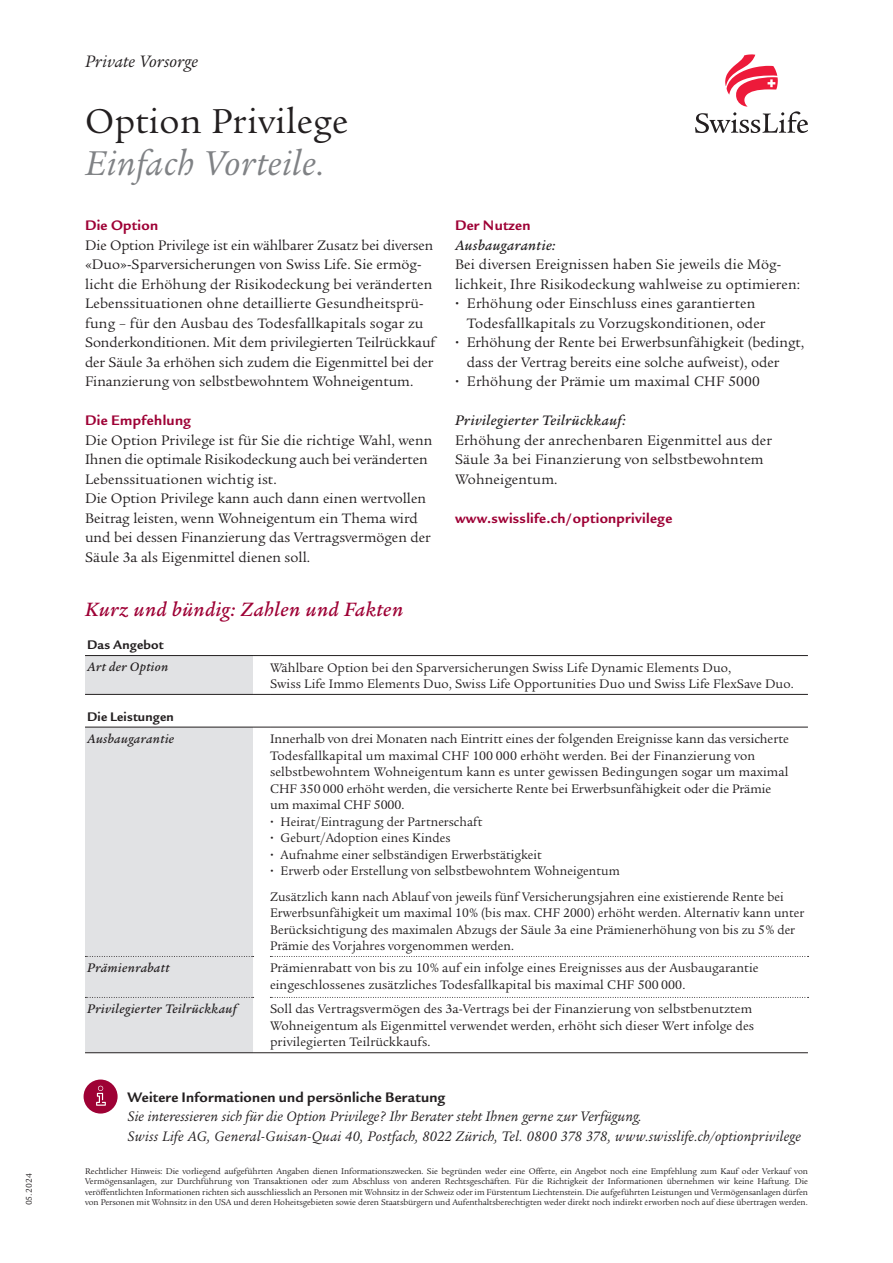
<style>
.page{position:relative;width:893px;height:1263px;background:#fff}
.page>*{position:absolute;margin:0;border:0;box-sizing:border-box;transform-origin:0 0}
._05_haupttitel{font:italic 37.5px/42px "Legacy Serif ITC Pro";letter-spacing:.02em;color:#808285}
.Book_14_16pt_K{font:italic 500 21px "Legacy Serif ITC Pro";letter-spacing:.02em;color:#9e0135}
.Header_Left_16pt_K{font:italic 18px "Legacy Serif ITC Pro";letter-spacing:.01em;color:#231f20}
._01_copy{font:15px/19.5px "Legacy Serif ITC Pro";color:#231f20}
._03_kapiteltitel{font:italic 15px/19.5px "Legacy Serif ITC Pro";letter-spacing:.01em;color:#231f20}
._01_copy-2{font:700 15px "Legacy Sans ITC Pro";letter-spacing:.02em;color:#9e0135}
._01_copy-3{font:italic 500 15px "Legacy Serif ITC Pro";letter-spacing:.03em;color:#231f20}
.xxcxx{font:700 15px "Legacy Sans ITC Pro";letter-spacing:.025em;color:#9e0135}
.Performance_bold_linie{font:13.5px/16.5px "Legacy Serif ITC Pro";letter-spacing:.005em;color:#231f20}
.Performance_bold_linie-2{font:italic 500 13.5px "Legacy Serif ITC Pro";letter-spacing:.03em;color:#231f20}
.Performance_bold_linie-3{font:700 13.5px "Legacy Sans ITC Pro";letter-spacing:.015em;color:#231f20}
._012_Bildlegende{font:9px/10.5px "Legacy Serif ITC Pro";letter-spacing:-.01em;color:#231f20;text-align:justify}
._012_Bildlegende-2{font:9px "Legacy Sans ITC Pro";letter-spacing:.005em;color:#231f20}
.s1{font-style:normal;color:#231f20}
.s2{font-family:"Legacy Sans ITC Pro";font-weight:700}
.s3{font-family:"Legacy Sans ITC Pro";font-weight:700;font-style:normal}
</style>
<div class="page">
<svg style="left:695px;top:54px;width:113px;height:79px"></svg>
<svg style="left:85px;top:655px;width:723px;height:398px"></svg>
<div style="left:84px;top:1079px;width:34px;height:34px;background:#9e0135;border-radius:50%"></div>
<svg style="left:96px;top:1086px;width:10px;height:20px"></svg>
<p class="_012_Bildlegende-2" style="left:24px;top:1205px;width:34px;rotate:-90deg">05.2024</p>
<p class="Header_Left_16pt_K" style="left:85px;top:50px;width:115px">Private Vorsorge</p>
<p class="_05_haupttitel" style="left:85px;top:99px;width:264px"><span class="s1">Option Privilege<br></span>Einfach Vorteile.</p>
<p class="_01_copy-2" style="left:85px;top:217px;width:75px">Die Option</p>
<p class="_01_copy" style="left:85px;top:235px;width:352px">Die Option Privilege ist ein wählbarer Zusatz bei diversen «Duo»-Sparversicherungen von Swiss Life. Sie ermög&shy;licht die Erhöhung der Risikodeckung bei veränderten Lebenssituationen ohne detaillierte Gesundheitsprü&shy;fung – für den Ausbau des Todesfallkapitals sogar zu Sonderkonditionen. Mit dem privilegierten Teilrückkauf der Säule 3a erhöhen sich zudem die Eigenmittel bei der Finanzierung von selbstbewohntem Wohneigentum.</p>
<p class="xxcxx" style="left:85px;top:412px;width:108px">Die Empfehlung</p>
<p class="_01_copy" style="left:85px;top:430px;width:349px">Die Option Privilege ist für Sie die richtige Wahl, wenn<br>Ihnen die optimale Risikodeckung auch bei veränderten<br>Lebenssituationen wichtig ist.</p>
<p class="_01_copy" style="left:85px;top:489px;width:347px">Die Option Privilege kann auch dann einen wertvollen Beitrag leisten, wenn Wohneigentum ein Thema wird und bei dessen Finanzierung das Vertragsvermögen der Säule 3a als Eigenmittel dienen soll.</p>
<p class="Book_14_16pt_K" style="left:85px;top:596px;width:320px">Kurz und bündig: Zahlen und Fakten</p>
<p class="_01_copy-2" style="left:455px;top:217px;width:77px">Der Nutzen</p>
<p class="_01_copy-3" style="left:455px;top:236px;width:102px">Ausbaugarantie:</p>
<p class="_01_copy" style="left:455px;top:255px;width:347px">Bei diversen Ereignissen haben Sie jeweils die Mög&shy;lichkeit, Ihre Risikodeckung wahlweise zu optimieren:</p>
<p class="_01_copy" style="left:467px;top:294px;width:300px;text-indent:-12px"><span class="s2">·</span> Erhöhung oder Einschluss eines garantierten<br>Todesfallkapitals zu Vorzugskonditionen, oder</p>
<p class="_01_copy" style="left:467px;top:333px;width:339px;text-indent:-12px"><span class="s2">·</span> Erhöhung der Rente bei Erwerbsunfähigkeit (bedingt, dass der Vertrag bereits eine solche aufweist), oder</p>
<p class="_01_copy" style="left:455px;top:372px;width:306px"><span class="s2">·</span> Erhöhung der Prämie um maximal CHF 5000</p>
<p class="_01_copy-3" style="left:455px;top:411px;width:172px">Privilegierter Teilrückkauf:</p>
<p class="_01_copy" style="left:455px;top:430px;width:318px">Erhöhung der anrechenbaren Eigenmittel aus der<br>Säule 3a bei Finanzierung von selbstbewohntem<br>Wohneigentum.</p>
<p class="_01_copy-2" style="left:455px;top:509px;width:219px">www.swisslife.ch/optionprivilege</p>
<p class="Performance_bold_linie-3" style="left:87px;top:637px;width:78px">Das Angebot</p>
<p class="Performance_bold_linie-2" style="left:87px;top:659px;width:83px">Art der Option</p>
<p class="Performance_bold_linie" style="left:270px;top:659px;width:525px">Wählbare Option bei den Sparversicherungen Swiss Life Dynamic Elements Duo,<br>Swiss Life Immo Elements Duo, Swiss Life Opportunities Duo und Swiss Life FlexSave Duo.</p>
<p class="Performance_bold_linie-3" style="left:87px;top:708px;width:88px">Die Leistungen</p>
<p class="Performance_bold_linie-2" style="left:87px;top:730px;width:88px">Ausbaugarantie</p>
<p class="Performance_bold_linie" style="left:270px;top:730px;width:520px">Innerhalb von drei Monaten nach Eintritt eines der folgenden Ereignisse kann das versicherte Todesfallkapital um maximal CHF 100 000 erhöht werden. Bei der Finanzierung von selbstbewohntem Wohneigentum kann es unter gewissen Bedingungen sogar um maximal CHF 350 000 erhöht werden, die versicherte Rente bei Erwerbsunfähigkeit oder die Prämie um maximal CHF 5000.</p>
<p class="Performance_bold_linie" style="left:270px;top:813px;width:214px"><span class="s2">·</span> Heirat/Eintragung der Partnerschaft</p>
<p class="Performance_bold_linie" style="left:270px;top:829px;width:182px"><span class="s2">·</span> Geburt/Adoption eines Kindes</p>
<p class="Performance_bold_linie" style="left:270px;top:846px;width:273px"><span class="s2">·</span> Aufnahme einer selbständigen Erwerbstätigkeit</p>
<p class="Performance_bold_linie" style="left:270px;top:862px;width:351px"><span class="s2">·</span> Erwerb oder Erstellung von selbstbewohntem Wohneigentum</p>
<p class="Performance_bold_linie" style="left:270px;top:888px;width:536px">Zusätzlich kann nach Ablauf von jeweils fünf Versicherungsjahren eine existierende Rente bei Erwerbsunfähigkeit um maximal 10% (bis max. CHF 2000) erhöht werden. Alternativ kann unter Berücksichtigung des maximalen Abzugs der Säule 3a eine Prämienerhöhung von bis zu 5% der Prämie des Vorjahres vorgenommen werden.</p>
<p class="Performance_bold_linie-2" style="left:87px;top:959px;width:84px">Prämienrabatt</p>
<p class="Performance_bold_linie" style="left:270px;top:960px;width:490px">Prämienrabatt von bis zu 10% auf ein infolge eines Ereignisses aus der Ausbaugarantie eingeschlossenes zusätzliches Todesfallkapital bis maximal CHF 500 000.</p>
<p class="Performance_bold_linie-2" style="left:87px;top:1000px;width:151px">Privilegierter Teilrückkauf</p>
<p class="Performance_bold_linie" style="left:270px;top:1001px;width:486px">Soll das Vertragsvermögen des 3a-Vertrags bei der Finanzierung von selbstbenutztem<br>Wohneigentum als Eigenmittel verwendet werden, erhöht sich dieser Wert infolge des privilegierten Teilrückkaufs.</p>
<p class="_03_kapiteltitel" style="left:128px;top:1087px;width:516px"><span class="s3">Weitere Informationen und persönliche Beratung<br></span>Sie interessieren sich für die Option Privilege? Ihr Berater steht Ihnen gerne zur Verfügung.</p>
<p class="_03_kapiteltitel" style="left:128px;top:1126px;width:675px">Swiss Life AG, General-Guisan-Quai 40, Postfach, 8022 Zürich, Tel. 0800 378 378, www.swisslife.ch/optionprivilege</p>
<p class="_012_Bildlegende" style="left:85px;top:1166px;width:724px">Rechtlicher Hinweis: Die vorliegend aufgeführten Angaben dienen Informationszwecken. Sie begründen weder eine Offerte, ein Angebot noch eine Empfehlung zum Kauf oder Verkauf von Vermögensanlagen, zur Durchführung von Transaktionen oder zum Abschluss von anderen Rechtsgeschäften. Für die Richtigkeit der Informationen übernehmen wir keine Haftung. Die veröffentlichten Informationen richten sich ausschliesslich an Personen mit Wohnsitz in der Schweiz oder im Fürstentum Liechtenstein. Die aufgeführten Leistungen und Vermögensanlagen dürfen von Personen mit Wohnsitz in den USA und deren Hoheitsgebieten sowie deren Staatsbürgern und Aufenthaltsberechtigten weder direkt noch indirekt erworben noch auf diese übertragen werden.</p>
</div>
